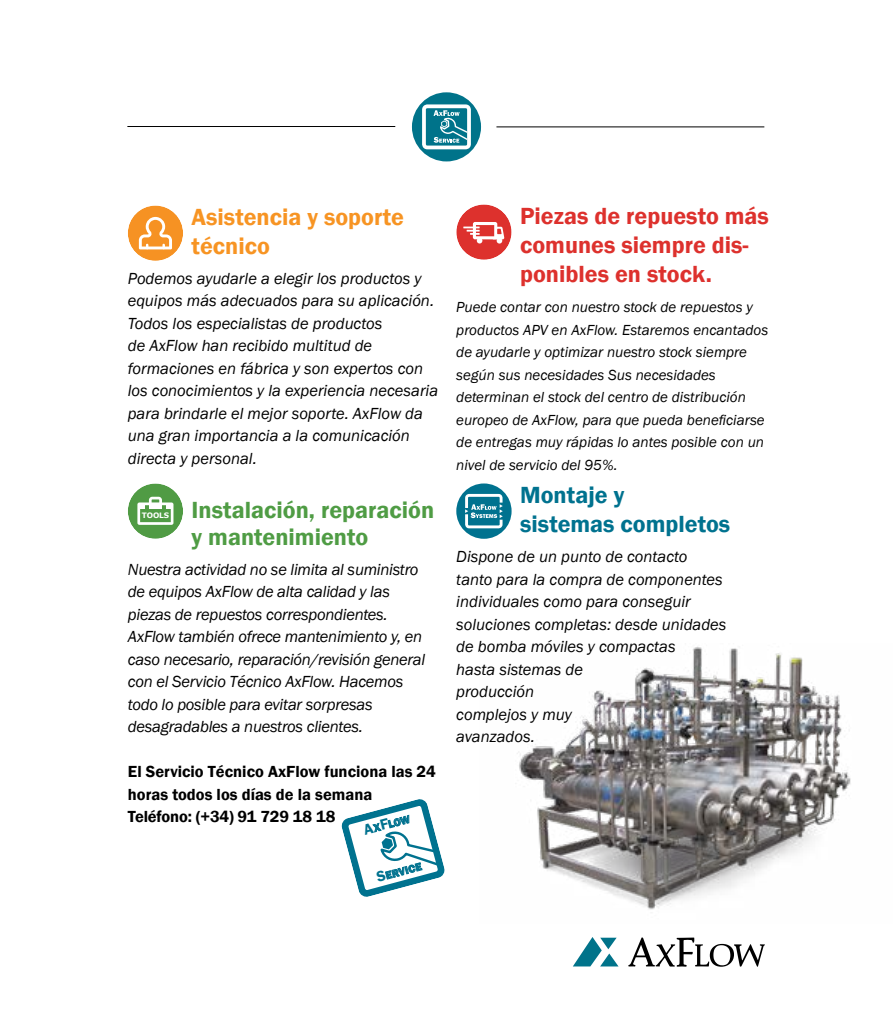
<style>
.page{position:relative;width:893px;height:1021px;background:#fff}
.page>*{position:absolute;margin:0;border:0;box-sizing:border-box;transform-origin:0 0}
.t1{font:600 24px/28.8px "Franklin Gothic";color:#dd312d}
.t2{font:600 24px/27px "Franklin Gothic";color:#4f9c44}
.t3{font:600 24px/28.8px "Franklin Gothic";color:#f79423}
.t4{font:600 24px/28.8px "Franklin Gothic";color:#00728f}
.t5{font:italic 16.5px/22.5px "Franklin Gothic";color:#000}
.t6{font:600 16.5px/22.5px "Franklin Gothic";color:#000}
.t7{font:italic 15px/22.5px "Franklin Gothic";color:#000}
.t8{font:600 10.5px "Franklin Gothic LT";color:#00728f}
.t9{font:700 7.5px "Verdana";letter-spacing:-.02em;color:#fff}
.s1{font-size:14.85px}
.s2{font-size:10.65px}
</style>
<div class="page">
<svg style="left:573px;top:937px;width:45px;height:29px"></svg>
<svg style="left:628px;top:937px;width:137px;height:29px"></svg>
<hr style="left:127px;top:126px;width:268px;height:1px;background:#000">
<hr style="left:496px;top:127px;width:268px;height:1px;background:#000">
<svg style="left:341px;top:799px;width:104px;height:98px"></svg>
<div style="left:128px;top:205px;width:55px;height:56px;background:#f69223;border-radius:50%"></div>
<svg style="left:139px;top:217px;width:33px;height:32px"></svg>
<div style="left:456px;top:204px;width:56px;height:56px;background:#dd312d;border-radius:28px"></div>
<svg style="left:463px;top:222px;width:41px;height:21px"></svg>
<div style="left:128px;top:483px;width:55px;height:56px;background:#509b44;border-radius:50%"></div>
<svg style="left:137px;top:496px;width:36px;height:29px"></svg>
<svg style="left:456px;top:483px;width:56px;height:56px"></svg>
<svg style="left:465px;top:494px;width:38px;height:34px"></svg>
<div style="left:412px;top:92px;width:69px;height:69px;background:#00738a;border-radius:50%"></div>
<svg style="left:422px;top:104px;width:49px;height:45px"></svg>
<img style="left:517px;top:646px;width:334px;height:264px">
<h1 class="t3" style="left:192px;top:203px;width:214px">Asistencia y soporte técnico</h1>
<p class="t5" style="left:128px;top:267px;width:312px">Podemos ayudarle a elegir los productos y equipos más adecuados para su aplicación.<br>Todos los especialistas de productos<br>de AxFlow han recibido multitud de formaciones en fábrica y son expertos con los conocimientos y la experiencia necesaria para brindarle el mejor soporte. AxFlow da una gran importancia a la comunicación directa y personal.</p>
<h1 class="t2" style="left:192px;top:496px;width:244px">Instalación, reparación y mantenimiento</h1>
<p class="t5" style="left:128px;top:558px;width:299px">Nuestra actividad no se limita al suministro de equipos AxFlow de alta calidad y las piezas de repuestos correspondientes.<br>AxFlow también ofrece mantenimiento y, en caso necesario, reparación/revisión general con el Servicio Técnico AxFlow. Hacemos todo lo posible para evitar sorpresas desagradables a nuestros clientes.</p>
<p class="t6" style="left:128px;top:760px;width:309px">El Servicio Técnico AxFlow funciona las 24 horas todos los días de la semana<br>Teléfono: (+34) 91 729 18 18</p>
<p class="t9" style="left:142px;top:510px;width:29px">TOOLS</p>
<p class="t8" style="left:362px;top:825px;width:49px;rotate:-15deg"><span class="s1">A</span>X<span class="s1">F</span><span class="s2">L</span>OW</p>
<p class="t8" style="left:376px;top:872px;width:47px;rotate:-15deg"><span class="s1">S</span>ERVICE</p>
<h1 class="t1" style="left:520px;top:202px;width:250px">Piezas de repuesto más comunes siempre dis&shy;ponibles en stock.</h1>
<p class="t7" style="left:456px;top:296px;width:313px">Puede contar con nuestro stock de repuestos y productos APV en AxFlow. Estaremos encantados de ayudarle y optimizar nuestro stock siempre según sus necesidades Sus necesidades determinan el stock del centro de distribución europeo de AxFlow, para que pueda beneficiarse de entregas muy rápidas lo antes posible con un nivel de servicio del 95%.</p>
<h1 class="t4" style="left:520px;top:481px;width:212px">Montaje y<br>sistemas completos</h1>
<p class="t5" style="left:456px;top:546px;width:272px">Dispone de un punto de contacto tanto para la compra de componentes individuales como para conseguir soluciones completas: desde unidades de bomba móviles y compactas<br>hasta sistemas de<br>producción<br>complejos y muy<br>avanzados.</p>
</div>
